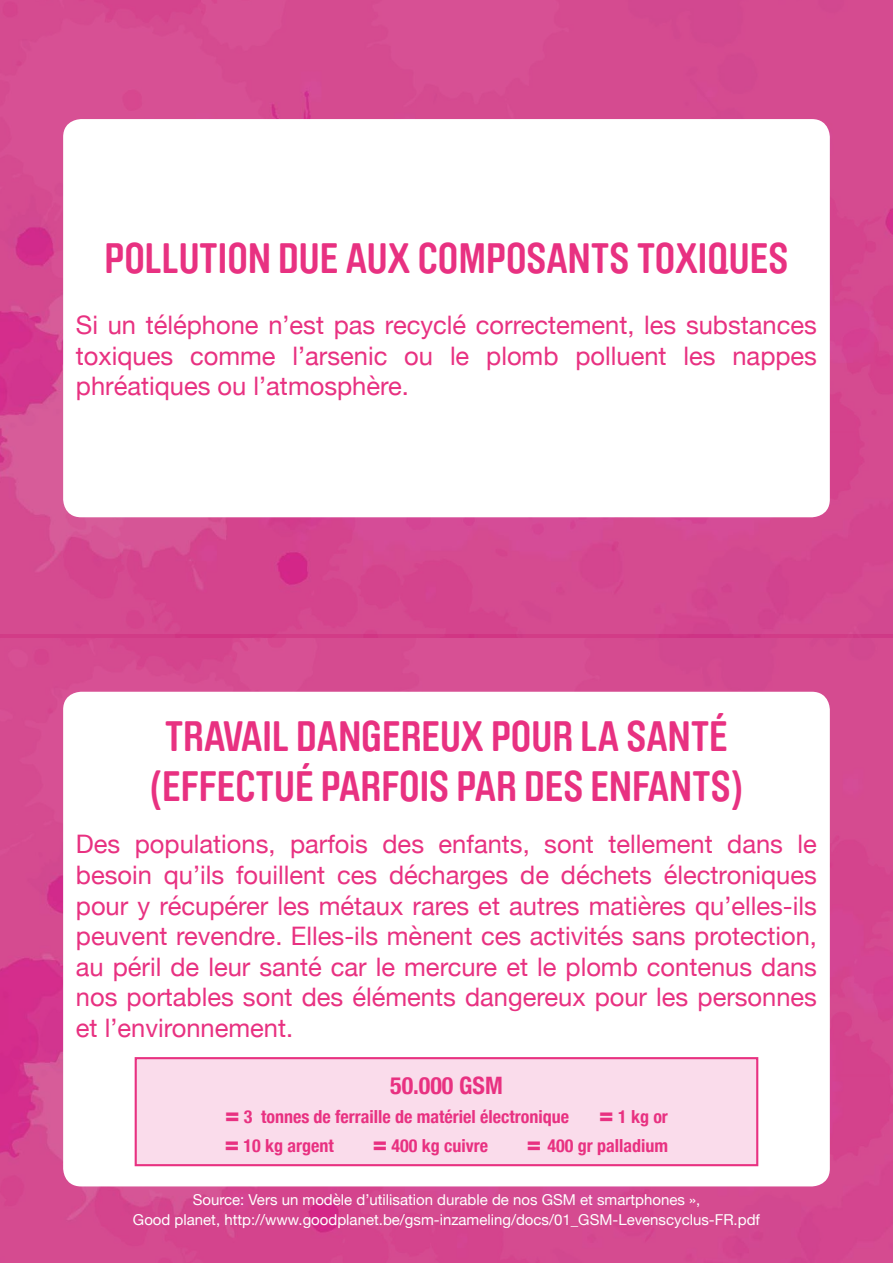
<style>
.page{position:relative;width:893px;height:1263px;background:#fff}
.page>*{position:absolute;margin:0;border:0;box-sizing:border-box;transform-origin:0 0}
.t1{font:700 42px/50.4px "Brauer Neue";color:#e83181;text-align:center}
.t2{font:25.5px/30.6px "Helvetica Neue";color:#e83181;text-align:justify}
.t3{font:700 condensed 24px "Helvetica Neue";color:#e83181}
.t4{font:700 condensed 18px "Helvetica Neue";color:#e83181}
.t5{font:15px/19.5px "Helvetica Neue";color:#fff;text-align:center}
.s1{font-weight:900;font-size:24px}
</style>
<div class="page">
<img style="left:0;top:638px;width:893px;height:625px">
<img style="left:0;top:0;width:893px;height:638px">
<div style="left:63px;top:119px;width:767px;height:398px;background:#fff;border-radius:18px"></div>
<div style="left:63px;top:692px;width:767px;height:494px;background:#fff;border-radius:18px"></div>
<div style="left:136px;top:1058px;width:621px;height:107px;background:#fadceb"></div>
<div style="left:135px;top:1057px;width:623px;height:109px;border:2px solid #e83181"></div>
<h1 class="t1" style="left:104px;top:233px;width:685px">POLLUTION DUE AUX COMPOSANTS TOXIQUES</h1>
<p class="t2" style="left:76px;top:311px;width:743px">Si un téléphone n’est pas recyclé correctement, les substances toxiques comme l’arsenic ou le plomb polluent les nappes phréatiques ou l’atmosphère.</p>
<h1 class="t1" style="left:149px;top:711px;width:597px">TRAVAIL DANGEREUX POUR LA SANTÉ (EFFECTUÉ PARFOIS PAR DES ENFANTS)</h1>
<p class="t2" style="left:76px;top:830px;width:743px">Des populations, parfois des enfants, sont tellement dans le besoin qu’ils fouillent ces décharges de déchets électroniques pour y récupérer les métaux rares et autres matières qu’elles-ils peuvent revendre. Elles-ils mènent ces activités sans protection, au péril de leur santé car le mercure et le plomb contenus dans nos portables sont des éléments dangereux pour les personnes et l’environnement.</p>
<p class="t3" style="left:390px;top:1066px;width:114px">50.000 GSM</p>
<p class="t4" style="left:225px;top:1102px;width:346px"><span class="s1">=</span> 3 tonnes de ferraille de matériel électronique</p>
<p class="t4" style="left:599px;top:1102px;width:70px"><span class="s1">=</span> 1 kg or</p>
<p class="t4" style="left:225px;top:1131px;width:110px"><span class="s1">=</span> 10 kg argent</p>
<p class="t4" style="left:373px;top:1131px;width:117px"><span class="s1">=</span> 400 kg cuivre</p>
<p class="t4" style="left:527px;top:1131px;width:143px"><span class="s1">=</span> 400 gr palladium</p>
<p class="t5" style="left:133px;top:1191px;width:628px">Source: Vers un modèle d’utilisation durable de nos GSM et smartphones »,<br>Good planet, http://www.goodplanet.be/gsm-inzameling/docs/01_GSM-Levenscyclus-FR.pdf</p>
</div>
